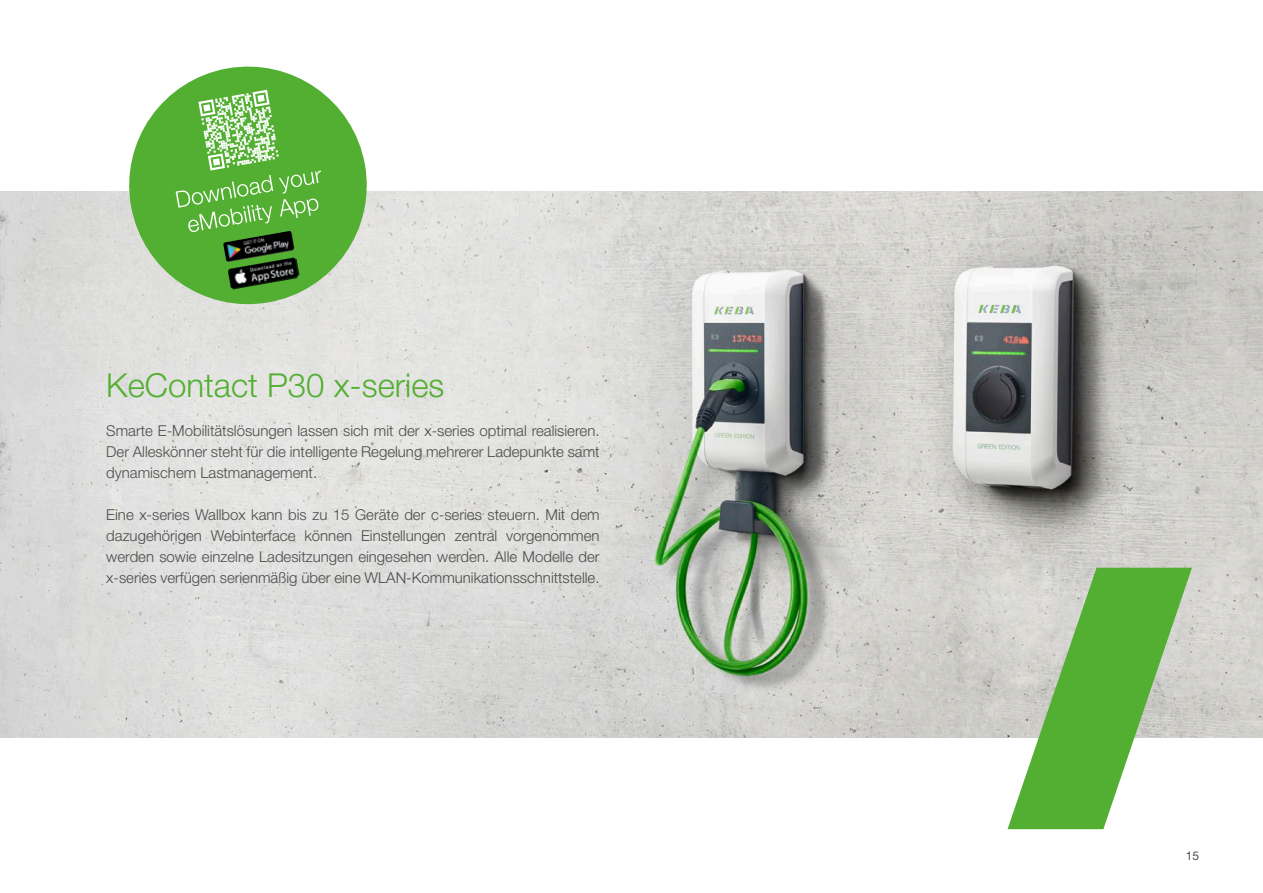
<style>
.page{position:relative;width:1263px;height:893px;background:#fff}
.page>*{position:absolute;margin:0;border:0;box-sizing:border-box;transform-origin:0 0}
.t1{font:300 33px "Helvetica Neue LT Pro";color:#53af32}
.t2{font:300 15px/21px "Helvetica Neue LT Pro";color:#4b4b4a}
.t3{font:12px "Helvetica Neue LT Pro";color:#4b4b4a}
</style>
<div class="page">
<img style="left:0;top:191px;width:1263px;height:546px">
<svg style="left:120px;top:66px;width:256px;height:248px"></svg>
<img style="left:228px;top:257px;width:72px;height:33px">
<img style="left:223px;top:233px;width:72px;height:29px">
<svg style="left:176px;top:90px;width:145px;height:143px"></svg>
<svg style="left:1007px;top:568px;width:185px;height:261px;fill:#53af32"></svg>
<h1 class="t1" style="left:106px;top:365px;width:340px">KeContact P30 x-series</h1>
<p class="t2" style="left:106px;top:420px;width:495px">Smarte E-Mobilitätslösungen lassen sich mit der x-series optimal realisieren.<br>Der Alleskönner steht für die intelligente Regelung mehrerer Ladepunkte samt dynamischem Lastmanagement.</p>
<p class="t2" style="left:106px;top:504px;width:495px;text-align:justify">Eine x-series Wallbox kann bis zu 15 Geräte der c-series steuern. Mit dem dazugehörigen Webinterface können Einstellungen zentral vorgenommen werden sowie einzelne Ladesitzungen eingesehen werden. Alle Modelle der x-series verfügen serienmäßig über eine WLAN-Kommunikationsschnittstelle.</p>
<p class="t3" style="left:1186px;top:848px;width:15px">15</p>
</div>
